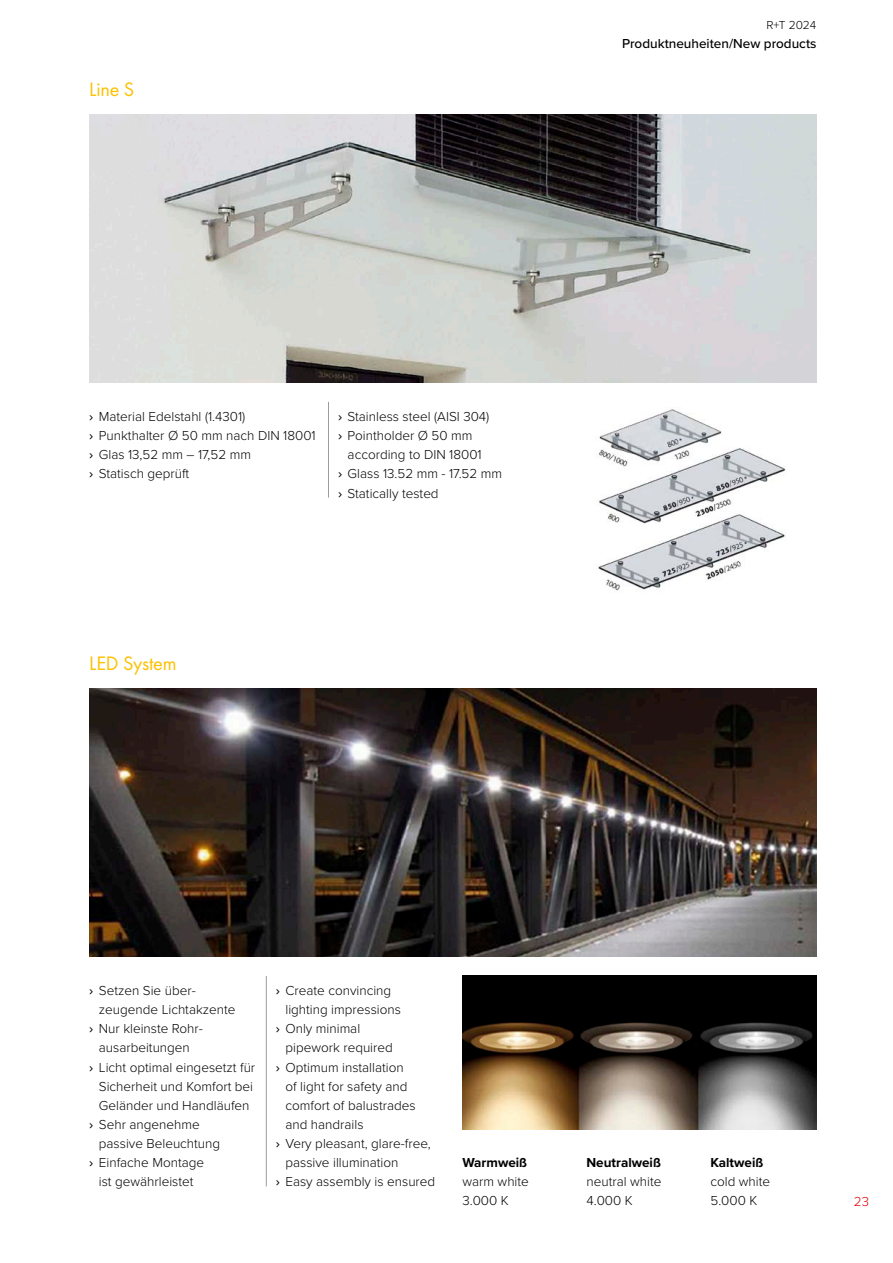
<style>
.page{position:relative;width:893px;height:1263px;background:#fff}
.page>*{position:absolute;margin:0;border:0;box-sizing:border-box;transform-origin:0 0}
.t1{font:20.25px "Futura PT";letter-spacing:-.01em;color:#fcc100}
.t2{font:300 13.5px/19.2px "Proxima Nova";color:#000}
.t3{font:500 13.5px "Proxima Nova";color:#000}
.t4{font:700 13.5px "Proxima Nova";color:#000}
.t5{font:300 13.5px "Proxima Nova";color:#e3000a}
.t6{font:300 12px "Proxima Nova";color:#000}
.s1{font-weight:500}
</style>
<div class="page">
<img style="left:89px;top:115px;width:727px;height:268px">
<img style="left:89px;top:689px;width:727px;height:268px">
<img style="left:598px;top:409px;width:188px;height:182px">
<img style="left:462px;top:976px;width:354px;height:153px">
<hr style="left:328px;top:402px;width:1px;height:95px;background:#9b9c9c">
<hr style="left:266px;top:976px;width:1px;height:210px;background:#9b9c9c">
<h1 class="t1" style="left:89px;top:77px;width:46px">Line S</h1>
<p class="t6" style="left:766px;top:16px;width:52px">R+T 2024</p>
<p class="t3" style="left:622px;top:33px;width:196px">Produktneuheiten/New products</p>
<p class="t2" style="left:89px;top:406px;width:228px"><span class="s1">›</span> Material Edelstahl (1.4301)<br><span class="s1">›</span> Punkthalter Ø 50 mm nach DIN 18001 <span class="s1">›</span> Glas 13,52 mm – 17,52 mm<br><span class="s1">›</span> Statisch geprüft</p>
<p class="t2" style="left:338px;top:406px;width:153px"><span class="s1">›</span> Stainless steel (AISI 304) <span class="s1">›</span> Pointholder Ø 50 mm</p>
<p class="t2" style="left:338px;top:444px;width:166px;text-indent:10px">according to DIN 18001<br><span class="s1">›</span> Glass 13.52 mm - 17.52 mm <span class="s1">›</span> Statically tested</p>
<h1 class="t1" style="left:89px;top:651px;width:89px">LED System</h1>
<p class="t2" style="left:89px;top:980px;width:108px"><span class="s1">›</span> Setzen Sie über-</p>
<p class="t2" style="left:99px;top:999px;width:138px">zeugende Lichtakzente</p>
<p class="t2" style="left:89px;top:1018px;width:115px"><span class="s1">›</span> Nur kleinste Rohr-</p>
<p class="t2" style="left:99px;top:1037px;width:93px">ausarbeitungen</p>
<p class="t2" style="left:89px;top:1057px;width:167px"><span class="s1">›</span> Licht optimal eingesetzt für</p>
<p class="t2" style="left:99px;top:1076px;width:156px">Sicherheit und Komfort bei</p>
<p class="t2" style="left:99px;top:1095px;width:152px">Geländer und Handläufen</p>
<p class="t2" style="left:89px;top:1114px;width:112px"><span class="s1">›</span> Sehr angenehme</p>
<p class="t2" style="left:99px;top:1133px;width:123px">passive Beleuchtung</p>
<p class="t2" style="left:89px;top:1152px;width:116px"><span class="s1">›</span> Einfache Montage</p>
<p class="t2" style="left:99px;top:1171px;width:96px">ist gewährleistet</p>
<p class="t2" style="left:276px;top:980px;width:117px"><span class="s1">›</span> Create convincing</p>
<p class="t2" style="left:285px;top:999px;width:117px">lighting impressions</p>
<p class="t2" style="left:276px;top:1018px;width:86px"><span class="s1">›</span> Only minimal</p>
<p class="t2" style="left:285px;top:1037px;width:109px">pipework required</p>
<p class="t2" style="left:276px;top:1057px;width:129px"><span class="s1">›</span> Optimum installation</p>
<p class="t2" style="left:285px;top:1076px;width:124px">of light for safety and</p>
<p class="t2" style="left:285px;top:1095px;width:132px">comfort of balustrades</p>
<p class="t2" style="left:285px;top:1114px;width:80px">and handrails</p>
<p class="t2" style="left:276px;top:1133px;width:156px"><span class="s1">›</span> Very pleasant, glare-free,</p>
<p class="t2" style="left:285px;top:1152px;width:115px">passive illumination</p>
<p class="t2" style="left:276px;top:1171px;width:161px"><span class="s1">›</span> Easy assembly is ensured</p>
<p class="t4" style="left:462px;top:1152px;width:66px">Warmweiß</p>
<p class="t2" style="left:462px;top:1171px;width:68px">warm white<br>3.000 K</p>
<p class="t4" style="left:586px;top:1152px;width:76px">Neutralweiß</p>
<p class="t2" style="left:586px;top:1171px;width:76px">neutral white<br>4.000 K</p>
<p class="t4" style="left:710px;top:1152px;width:54px">Kaltweiß</p>
<p class="t2" style="left:710px;top:1171px;width:61px">cold white<br>5.000 K</p>
<p class="t5" style="left:854px;top:1191px;width:17px">23</p>
</div>
